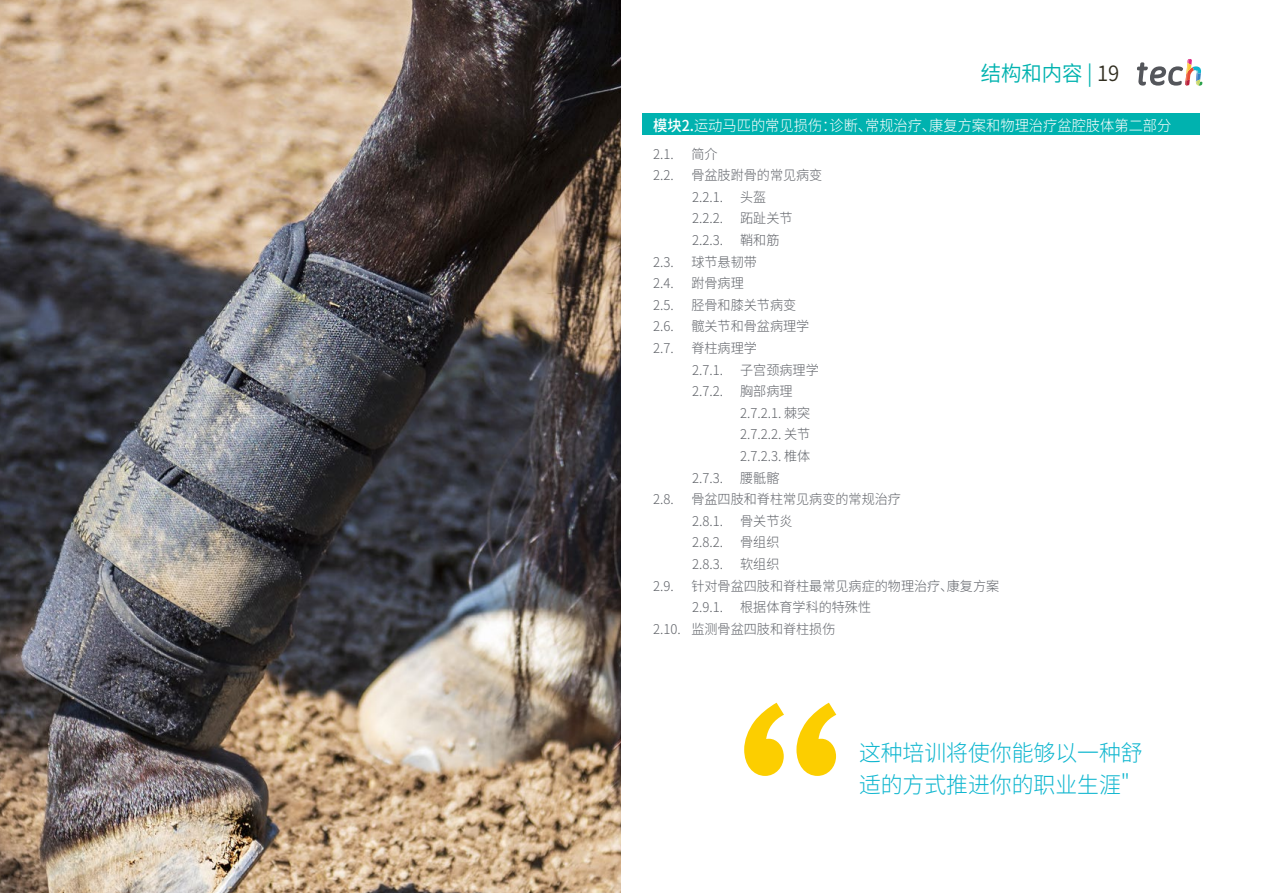
<style>
.page{position:relative;width:1263px;height:893px;background:#fff}
.page>*{position:absolute;margin:0;border:0;box-sizing:border-box;transform-origin:0 0}
.t1{font:300 22.5px/31.5px "Source Han Sans CN";color:#0fb6cf}
.t2{font:21px "Source Han Sans CN";color:#00b2af}
.t3{font:300 15px "Source Han Sans CN";color:#fff;scale:.95 1}
.t4{font:300 13.5px/21.6px "Source Han Sans CN";color:#61646a}
.s1{color:#312e20}
.s2{font-weight:500}
</style>
<div class="page">
<svg style="left:744px;top:703px;width:92px;height:73px"></svg>
<svg style="left:1137px;top:59px;width:65px;height:27px"></svg>
<img style="left:0;top:0;width:621px;height:893px">
<div style="left:642px;top:113px;width:557px;height:22px;background:#00b2af"></div>
<h2 class="t2" style="left:981px;top:61px;width:140px">结构和内容 | <span class="s1">19</span></h2>
<p class="t3" style="left:653px;top:117px;width:547px"><span class="s2">模块2.</span>运动马匹的常见损伤：诊断、常规治疗、康复方案和物理治疗盆腔肢体第二部分</p>
<p class="t4" style="left:653px;top:143px;width:22px">2.1.</p>
<p class="t4" style="left:691px;top:143px;width:28px">简介</p>
<p class="t4" style="left:653px;top:165px;width:22px">2.2.</p>
<p class="t4" style="left:691px;top:165px;width:132px">骨盆肢跗骨的常见病变<br>2.2.1.</p>
<p class="t4" style="left:740px;top:186px;width:28px">头盔</p>
<p class="t4" style="left:692px;top:208px;width:32px">2.2.2.</p>
<p class="t4" style="left:740px;top:208px;width:54px">跖趾关节</p>
<p class="t4" style="left:692px;top:230px;width:32px">2.2.3.</p>
<p class="t4" style="left:740px;top:230px;width:41px">鞘和筋</p>
<p class="t4" style="left:653px;top:251px;width:22px">2.3.</p>
<p class="t4" style="left:691px;top:251px;width:67px">球节悬韧带</p>
<p class="t4" style="left:653px;top:273px;width:22px">2.4.</p>
<p class="t4" style="left:691px;top:273px;width:54px">跗骨病理</p>
<p class="t4" style="left:653px;top:294px;width:22px">2.5.</p>
<p class="t4" style="left:691px;top:294px;width:106px">胫骨和膝关节病变</p>
<p class="t4" style="left:653px;top:316px;width:22px">2.6.</p>
<p class="t4" style="left:691px;top:316px;width:119px">髋关节和骨盆病理学</p>
<p class="t4" style="left:653px;top:338px;width:22px">2.7.</p>
<p class="t4" style="left:691px;top:338px;width:67px">脊柱病理学<br>2.7.1.</p>
<p class="t4" style="left:740px;top:359px;width:80px">子宫颈病理学</p>
<p class="t4" style="left:692px;top:381px;width:32px">2.7.2.</p>
<p class="t4" style="left:740px;top:381px;width:72px">胸部病理<br>2.7.2.1. 棘突<br>2.7.2.2. 关节<br>2.7.2.3. 椎体</p>
<p class="t4" style="left:692px;top:467px;width:32px">2.7.3.</p>
<p class="t4" style="left:740px;top:467px;width:41px">腰骶髂</p>
<p class="t4" style="left:653px;top:489px;width:22px">2.8.</p>
<p class="t4" style="left:691px;top:489px;width:211px">骨盆四肢和脊柱常见病变的常规治疗<br>2.8.1.</p>
<p class="t4" style="left:740px;top:510px;width:54px">骨关节炎</p>
<p class="t4" style="left:692px;top:532px;width:32px">2.8.2.</p>
<p class="t4" style="left:740px;top:532px;width:41px">骨组织</p>
<p class="t4" style="left:692px;top:554px;width:32px">2.8.3.</p>
<p class="t4" style="left:740px;top:554px;width:41px">软组织</p>
<p class="t4" style="left:653px;top:575px;width:22px">2.9.</p>
<p class="t4" style="left:691px;top:575px;width:309px">针对骨盆四肢和脊柱最常见病症的物理治疗、康复方案<br>2.9.1.</p>
<p class="t4" style="left:653px;top:597px;width:219px;text-indent:87px">根据体育学科的特殊性<br>2.10. 监测骨盆四肢和脊柱损伤</p>
<h1 class="t1" style="left:859px;top:738px;width:285px">这种培训将使你能够以一种舒适的方式推进你的职业生涯"</h1>
</div>
